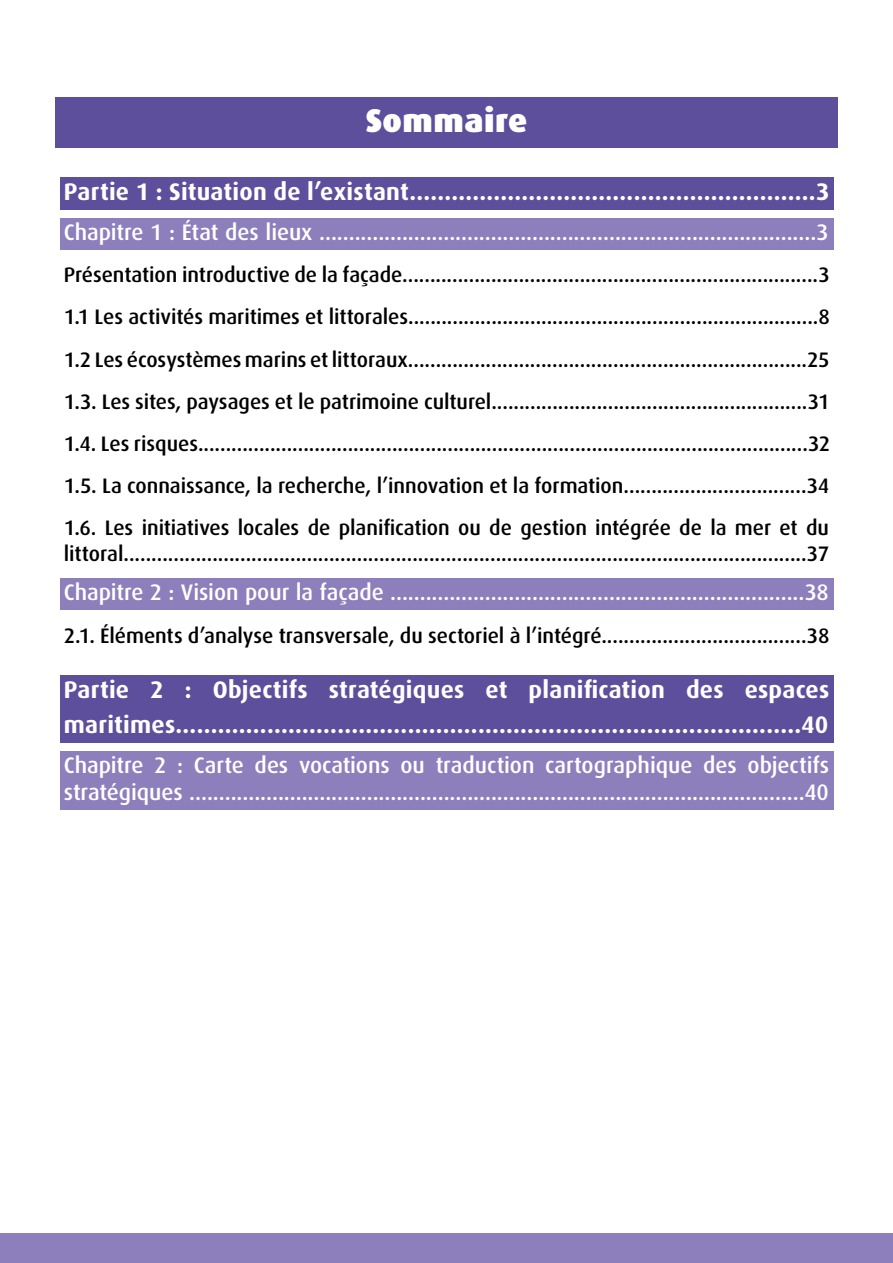
<style>
.page{position:relative;width:893px;height:1263px;background:#fff}
.page>*{position:absolute;margin:0;border:0;box-sizing:border-box;transform-origin:0 0}
.t1{font:900 33px "Dax OT";letter-spacing:.015em;color:#fff}
.t2{font:700 24px/34.5px "Dax OT";letter-spacing:.01em;color:#fff}
.t3{font:500 22.5px/27px "Dax OT";letter-spacing:-.005em;color:#fff}
.t4{font:500 21px/42.2px "Dax OT";letter-spacing:-.005em;color:#000;text-align:justify}
</style>
<div class="page">
<div style="left:0;top:1233px;width:893px;height:30px;background:#8c7fbb"></div>
<div style="left:55px;top:98px;width:783px;height:50px;background:#5e4f9c"></div>
<div style="left:60px;top:177px;width:773px;height:33px;background:#5e4f9c"></div>
<div style="left:60px;top:218px;width:773px;height:31px;background:#8c7fbb"></div>
<div style="left:60px;top:579px;width:773px;height:31px;background:#8c7fbb"></div>
<div style="left:60px;top:676px;width:773px;height:67px;background:#5e4f9c"></div>
<div style="left:60px;top:751px;width:773px;height:58px;background:#8c7fbb"></div>
<h1 class="t1" style="left:366px;top:101px;width:163px">Sommaire</h1>
<p class="t2" style="left:64px;top:175px;width:767px">Partie 1 : Situation de l’existant..........................................................3</p>
<p class="t3" style="left:64px;top:219px;width:766px">Chapitre 1 : État des lieux ....................................................................................3</p>
<p class="t4" style="left:64px;top:254px;width:768px">Présentation introductive de la façade...........................................................................3<br>1.1 Les activités maritimes et littorales..........................................................................8<br>1.2 Les écosystèmes marins et littoraux........................................................................25<br>1.3. Les sites, paysages et le patrimoine culturel.........................................................31<br>1.4. Les risques..............................................................................................................32<br>1.5. La connaissance, la recherche, l’innovation et la formation.................................34<br>1.6. Les initiatives locales de planification ou de gestion intégrée de la mer et du</p>
<p class="t4" style="left:64px;top:532px;width:767px">littoral...........................................................................................................................37</p>
<p class="t3" style="left:64px;top:579px;width:767px">Chapitre 2 : Vision pour la façade ......................................................................38</p>
<p class="t4" style="left:64px;top:614px;width:767px">2.1. Éléments d’analyse transversale, du sectoriel à l’intégré.....................................38</p>
<p class="t2" style="left:64px;top:673px;width:767px">Partie 2 : Objectifs stratégiques et planification des espaces maritimes.........................................................................................40</p>
<p class="t3" style="left:64px;top:751px;width:767px">Chapitre 2 : Carte des vocations ou traduction cartographique des objectifs stratégiques ........................................................................................................40</p>
</div>
